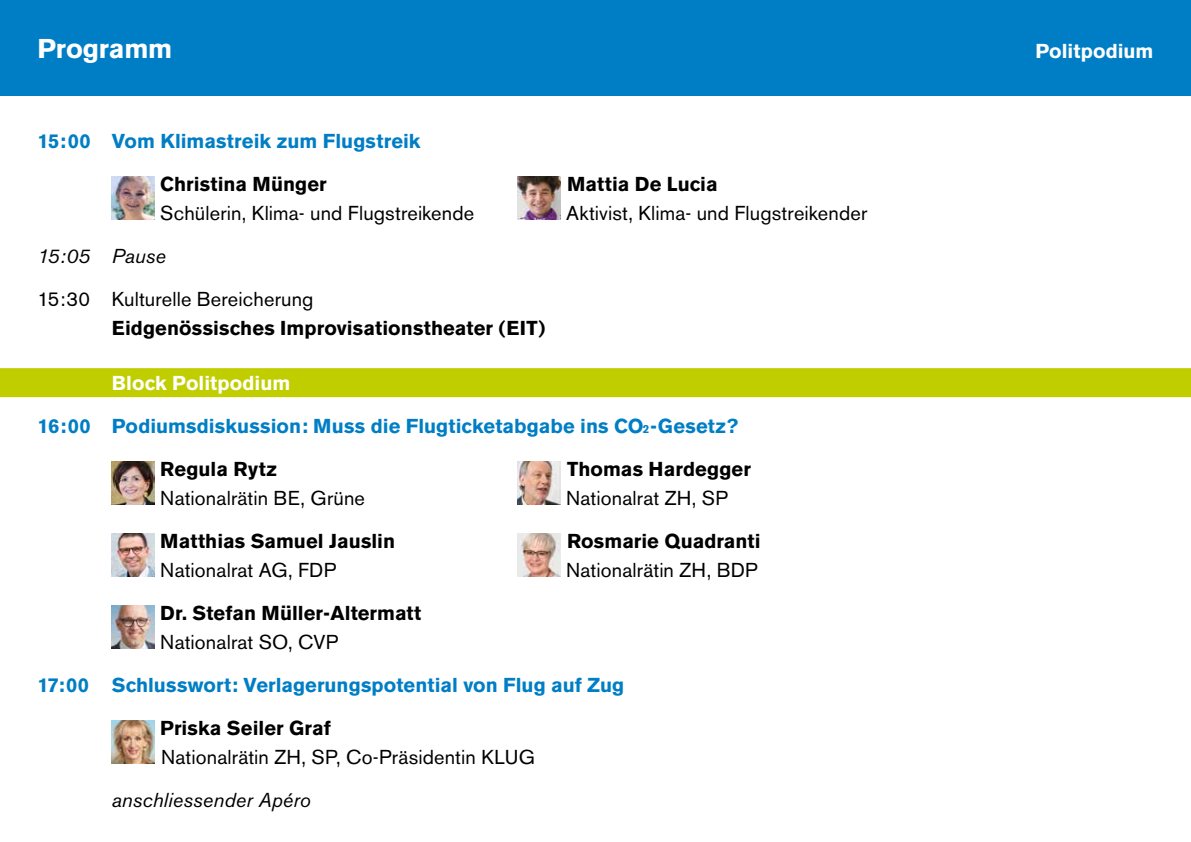
<style>
.page{position:relative;width:1191px;height:842px;background:#fff}
.page>*{position:absolute;margin:0;border:0;box-sizing:border-box;transform-origin:0 0}
.t1{font:700 27px "Akzidenz Grotesk BE";letter-spacing:-.005em;color:#fff}
.t2{font:20px "Akzidenz Grotesk BE";letter-spacing:.01em;color:#000}
.t3{font:700 20px "Akzidenz Grotesk BE";letter-spacing:.005em;color:#000}
.t4{font:700 20px "Akzidenz Grotesk BE";letter-spacing:.005em;color:#007ec5}
.t5{font:italic 20px "Akzidenz Grotesk BE";letter-spacing:.005em;color:#000}
.t6{font:700 20px "Akzidenz Grotesk BE";letter-spacing:.005em;color:#fff}
.s1{font-size:11.6px}
</style>
<div class="page">
<div style="left:0;top:0;width:1191px;height:95px;background:#007ec5"></div>
<div style="left:0;top:368px;width:1191px;height:29px;background:#c0ce00"></div>
<img style="left:112px;top:177px;width:43px;height:43px">
<img style="left:517px;top:177px;width:44px;height:43px">
<img style="left:112px;top:462px;width:43px;height:43px">
<img style="left:517px;top:462px;width:44px;height:43px">
<img style="left:112px;top:534px;width:43px;height:43px">
<img style="left:517px;top:534px;width:44px;height:43px">
<img style="left:112px;top:606px;width:43px;height:43px">
<img style="left:112px;top:721px;width:43px;height:43px">
<h1 class="t1" style="left:37px;top:33px;width:136px">Programm</h1>
<p class="t6" style="left:1035px;top:39px;width:120px">Politpodium</p>
<p class="t4" style="left:37px;top:129px;width:385px">15:00 Vom Klimastreik zum Flugstreik</p>
<p class="t3" style="left:160px;top:172px;width:168px">Christina Münger</p>
<p class="t3" style="left:567px;top:172px;width:152px">Mattia De Lucia</p>
<p class="t2" style="left:160px;top:201px;width:315px">Schülerin, Klima- und Flugstreikende</p>
<p class="t2" style="left:566px;top:201px;width:303px">Aktivist, Klima- und Flugstreikender</p>
<p class="t5" style="left:37px;top:244px;width:130px">15:05 Pause</p>
<p class="t2" style="left:37px;top:287px;width:277px">15:30 Kulturelle Bereicherung</p>
<p class="t3" style="left:112px;top:316px;width:435px">Eidgenössisches Improvisationstheater (EIT)</p>
<p class="t6" style="left:112px;top:371px;width:180px">Block Politpodium</p>
<p class="t4" style="left:37px;top:414px;width:702px">16:00 Podiumsdiskussion: Muss die Flugticketabgabe ins CO<span class="s1">2</span>-Gesetz?</p>
<p class="t3" style="left:160px;top:457px;width:118px">Regula Rytz</p>
<p class="t3" style="left:567px;top:457px;width:185px">Thomas Hardegger</p>
<p class="t2" style="left:160px;top:486px;width:206px">Nationalrätin BE, Grüne</p>
<p class="t2" style="left:566px;top:486px;width:163px">Nationalrat ZH, SP</p>
<p class="t3" style="left:160px;top:529px;width:236px">Matthias Samuel Jauslin</p>
<p class="t3" style="left:567px;top:529px;width:195px">Rosmarie Quadranti</p>
<p class="t2" style="left:160px;top:558px;width:177px">Nationalrat AG, FDP</p>
<p class="t2" style="left:566px;top:558px;width:193px">Nationalrätin ZH, BDP</p>
<p class="t3" style="left:160px;top:601px;width:262px">Dr. Stefan Müller-Altermatt</p>
<p class="t2" style="left:160px;top:630px;width:180px">Nationalrat SO, CVP</p>
<p class="t4" style="left:37px;top:673px;width:588px">17:00 Schlusswort: Verlagerungspotential von Flug auf Zug</p>
<p class="t3" style="left:160px;top:716px;width:172px">Priska Seiler Graf</p>
<p class="t2" style="left:161px;top:745px;width:375px">Nationalrätin ZH, SP, Co-Präsidentin KLUG</p>
<p class="t5" style="left:112px;top:788px;width:200px">anschliessender Apéro</p>
</div>
